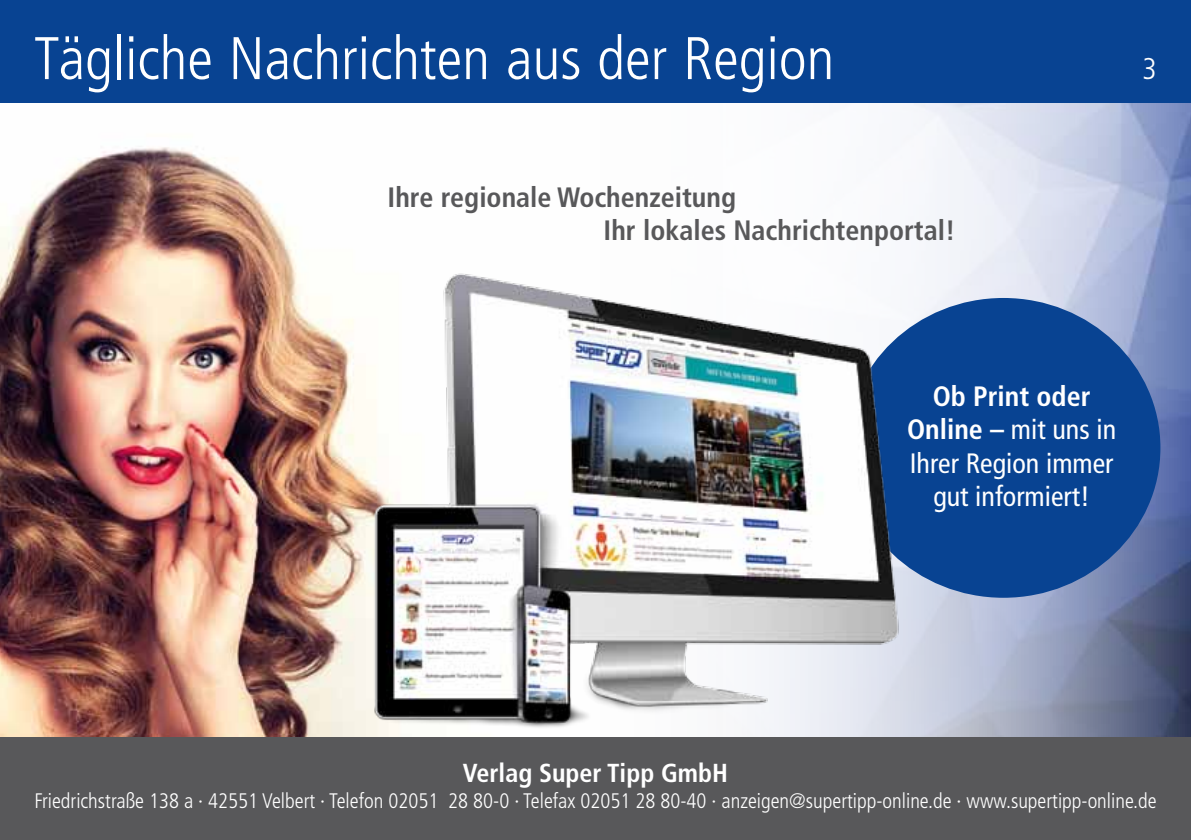
<style>
.page{position:relative;width:1191px;height:840px;background:#fff}
.page>*{position:absolute;margin:0;border:0;box-sizing:border-box;transform-origin:0 0}
.t1{font:300 condensed 60px "Frutiger LT Std";color:#fff}
.t2{font:300 condensed 30px "Frutiger LT Std";color:#fff}
.t3{font:condensed 28px/33.6px "Frutiger LT Std";color:#fff;text-align:center}
.t4{font:700 condensed 28px/33.6px "Frutiger LT Std";color:#58585a}
.t5{font:700 condensed 26px "Frutiger LT Std";color:#fff}
.t6{font:300 condensed 21px "Frutiger LT Std";color:#fff}
.s1{font-weight:700}
</style>
<div class="page">
<img style="left:0;top:102px;width:536px;height:635px">
<img style="left:536px;top:102px;width:655px;height:635px">
<div style="left:0;top:0;width:1191px;height:102px;background:#084392"></div>
<div style="left:846px;top:298px;width:314px;height:299px;background:#084392;border-radius:50%"></div>
<img style="left:317px;top:215px;width:603px;height:522px">
<div style="left:0;top:737px;width:1191px;height:102px;background:#58585a"></div>
<h1 class="t1" style="left:34px;top:24px;width:802px">Tägliche Nachrichten aus der Region</h1>
<h3 class="t4" style="left:603px;top:180px;width:353px;text-indent:-216px">Ihre regionale Wochenzeitung<br>Ihr lokales Nachrichtenportal!</h3>
<h2 class="t2" style="left:1142px;top:52px;width:16px">3</h2>
<h3 class="t3" style="left:907px;top:379px;width:210px"><span class="s1">Ob Print oder<br>Online –</span> mit uns in<br>Ihrer Region immer gut informiert!</h3>
<p class="t5" style="left:463px;top:757px;width:266px">Verlag Super Tipp GmbH</p>
<p class="t6" style="left:34px;top:788px;width:1123px">Friedrichstraße 138 a · 42551 Velbert · Telefon 02051 28 80-0 · Telefax 02051 28 80-40 · anzeigen@supertipp-online.de · www.supertipp-online.de</p>
</div>
